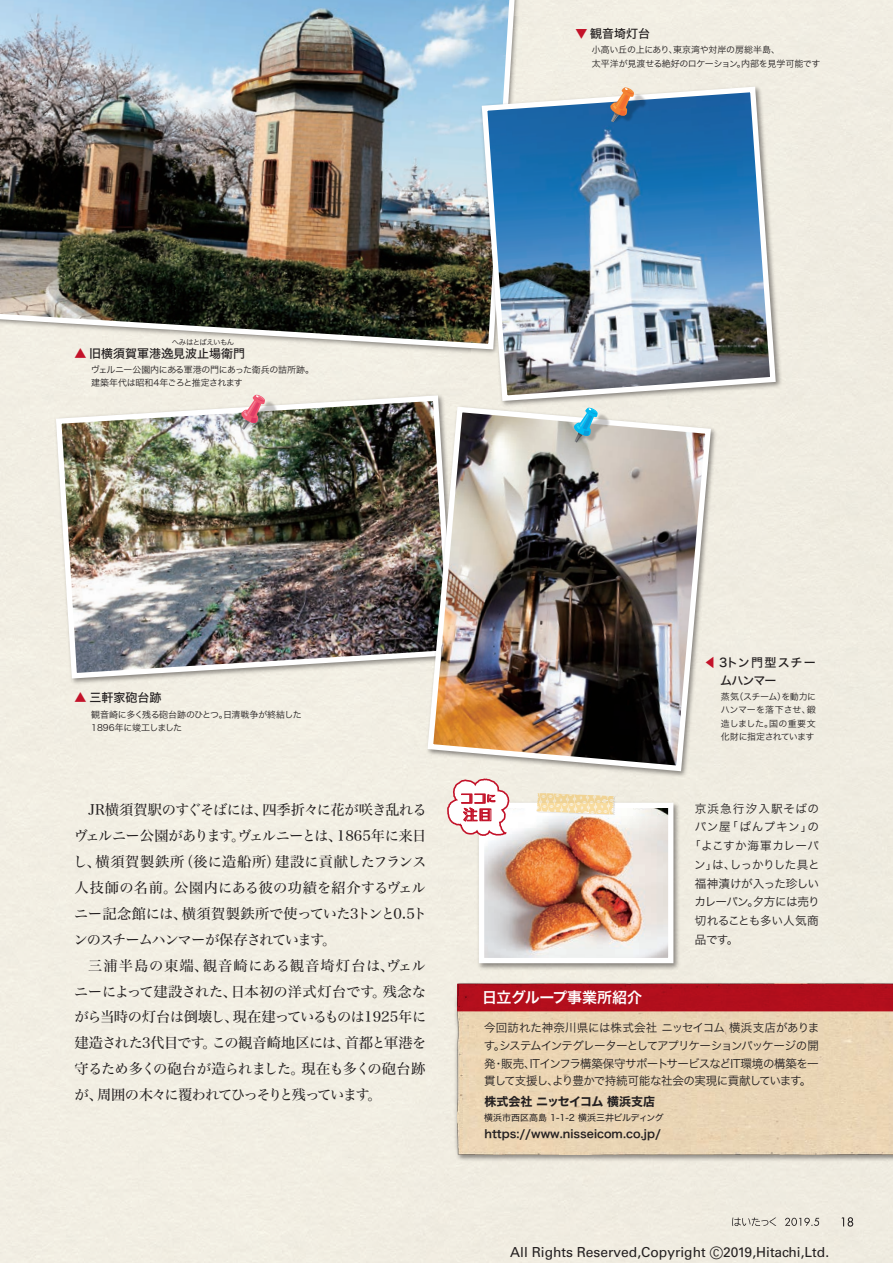
<style>
.page{position:relative;width:893px;height:1263px;background:#fff}
.page>*{position:absolute;margin:0;border:0;box-sizing:border-box;transform-origin:0 0}
.t1{font:15px "Hira Kaku Std N W6";letter-spacing:-.015em;color:#fff}
.t2{font:15px/16.5px "Kan 415 Typos Std";color:#c31229}
.t3{font:14.25px/26px "Hira Min Std W4";letter-spacing:-.06em;color:#231f20;text-align:justify}
.t4{font:13.8px "Univers";color:#231f20}
.t5{font:12px "Hira Kaku Std N W5";color:#231f20}
.t6{font:12px/18px "Hira Kaku Std N W5";letter-spacing:-.03em;color:#231f20}
.t7{font:12px "Hira Kaku Std N W7";color:#231f20}
.t8{font:11.7px/17.5px "Hira Kaku Std N W3";letter-spacing:-.035em;color:#231f20;text-align:justify}
.t9{font:11.7px "Hira Kaku Std N W3";letter-spacing:-.055em;color:#231f20}
.t10{font:11.7px "Hira Kaku Std N W3";letter-spacing:.055em;color:#231f20}
.t11{font:11.7px "Hira Kaku Std N W3";letter-spacing:.025em;color:#231f20}
.t12{font:11.7px "Hira Kaku Std N W3";letter-spacing:.09em;color:#231f20}
.t13{font:11.25px "Hira Kaku Std N W6";color:#231f20}
.t14{font:9px/13.5px "Hira Kaku Std N W3";letter-spacing:-.03em;color:#231f20}
.t15{font:9px "Hira Kaku Std N W4";color:#231f20}
.t16{font:7.5px "Hira Kaku Std N W3";letter-spacing:-.09em;color:#231f20}
.s1{font-family:"Koz Go Pr 6 N";color:#c31229}
.s2{font-size:9.75px}
.s3{font-size:16.95px}
</style>
<div class="page">
<svg style="left:841px;top:1217px;width:12px;height:10px"></svg>
<svg style="left:785px;top:1218px;width:34px;height:8px"></svg>
<svg style="left:732px;top:1217px;width:44px;height:9px"></svg>
<img style="left:460px;top:811px;width:254px;height:164px">
<img style="left:485px;top:869px;width:182px;height:88px">
<div style="left:479px;top:803px;width:194px;height:160px;border:5px solid #fff"></div>
<svg style="left:446px;top:811px;width:36px;height:26px"></svg>
<img style="left:452px;top:980px;width:441px;height:184px">
<div style="left:457px;top:1011px;width:436px;height:144px;background:#ead5b4"></div>
<div style="left:457px;top:984px;width:436px;height:27px;background:#b20e1c"></div>
<img style="left:0;top:0;width:518px;height:352px">
<div style="left:5px;top:359px;width:467px;height:351px;background:#f2eee3"></div>
<img style="left:53px;top:392px;width:404px;height:289px">
<img style="left:422px;top:402px;width:298px;height:409px">
<img style="left:425px;top:404px;width:289px;height:370px">
<img style="left:482px;top:742px;width:187px;height:127px">
<svg style="left:536px;top:793px;width:79px;height:21px;background:#f3dfb3"></svg>
<img style="left:503px;top:462px;width:180px;height:61px">
<img style="left:472px;top:16px;width:318px;height:446px">
<img style="left:479px;top:84px;width:300px;height:320px">
<img style="left:539px;top:17px;width:180px;height:186px">
<svg style="left:609px;top:87px;width:25px;height:35px"></svg>
<img style="left:170px;top:324px;width:181px;height:186px">
<svg style="left:240px;top:394px;width:25px;height:35px"></svg>
<p class="t5" style="left:575px;top:24px;width:76px"><span class="s1">▼</span> 観音埼灯台</p>
<p class="t14" style="left:592px;top:43px;width:230px">小高い丘の上にあり、東京湾や対岸の房総半島、<br>太平洋が見渡せる絶好のロケーション。内部を見学可能です</p>
<p class="t16" style="left:172px;top:337px;width:64px">へみはとばえいもん</p>
<p class="t5" style="left:75px;top:344px;width:172px"><span class="s1">▲</span> 旧横須賀軍港逸見波止場衛門</p>
<p class="t14" style="left:91px;top:363px;width:225px">ヴェルニー公園内にある軍港の門にあった衛兵の詰所跡。建築年代は昭和4年ごろと推定されます</p>
<p class="t5" style="left:75px;top:689px;width:88px"><span class="s1">▲</span> 三軒家砲台跡</p>
<p class="t14" style="left:91px;top:707px;width:212px">観音崎に多く残る砲台跡のひとつ。日清戦争が終結した<br>1896年に竣工しました</p>
<p class="t3" style="left:73px;top:797px;width:355px;text-indent:15px">JR横須賀駅のすぐそばには、四季折々に花が咲き乱れるヴェルニー公園があります。ヴェルニーとは、1865年に来日し、横須賀製鉄所（後に造船所）建設に貢献したフランス人技師の名前。公園内にある彼の功績を紹介するヴェルニー記念館には、横須賀製鉄所で使っていた3トンと0.5トンのスチームハンマーが保存されています。</p>
<p class="t3" style="left:74px;top:952px;width:354px;text-indent:14px">三浦半島の東端、観音崎にある観音埼灯台は、ヴェルニーによって建設された、日本初の洋式灯台です。残念ながら当時の灯台は倒壊し、現在建っているものは1925年に建造された3代目です。この観音崎地区には、首都と軍港を守るため多くの砲台が造られました。現在も多くの砲台跡が、周囲の木々に覆われてひっそりと残っています。</p>
<p class="t6" style="left:704px;top:653px;width:113px"><span class="s1">◀</span> 3トン門型スチー　 ムハンマー</p>
<p class="t14" style="left:721px;top:690px;width:97px;text-align:justify">蒸気（スチーム）を動力にハンマーを落下させ、鍛造しました。国の重要文化財に指定されています</p>
<p class="t2" style="left:459px;top:790px;width:38px">ココ<span class="s2">に</span>注目</p>
<p class="t12" style="left:695px;top:799px;width:126px">京浜急行汐入駅そばの</p>
<p class="t10" style="left:695px;top:818px;width:126px">パン屋「ぱんプキン」の</p>
<p class="t11" style="left:689px;top:837px;width:131px">「よこすか海軍カレーパ</p>
<p class="t8" style="left:694px;top:855px;width:127px">ン」は、しっかりした具と</p>
<p class="t8" style="left:695px;top:874px;width:126px">福神漬けが入った珍しい</p>
<p class="t9" style="left:694px;top:893px;width:127px">カレーパン。夕方には売り</p>
<p class="t8" style="left:695px;top:912px;width:125px">切れることも多い人気商</p>
<p class="t8" style="left:695px;top:930px;width:45px">品です。</p>
<p class="t1" style="left:482px;top:986px;width:162px">日立グループ事業所紹介</p>
<p class="t8" style="left:484px;top:1019px;width:337px">今回訪れた神奈川県には株式会社 ニッセイコム 横浜支店があります。システムインテグレーターとしてアプリケーションパッケージの開発・販売、ITインフラ構築保守サポートサービスなどIT環境の構築を一貫して支援し、より豊かで持続可能な社会の実現に貢献しています。</p>
<p class="t7" style="left:484px;top:1092px;width:172px">株式会社 ニッセイコム 横浜支店</p>
<p class="t15" style="left:484px;top:1111px;width:181px">横浜市西区高島 1-1-2 横浜三井ビルディング</p>
<p class="t13" style="left:484px;top:1125px;width:178px">https://www.nisseicom.co.jp/</p>
<p class="t4" style="left:510px;top:1244px;width:320px">All Rights Reserved,Copyright <span class="s3">©</span>2019,Hitachi,Ltd.</p>
</div>
